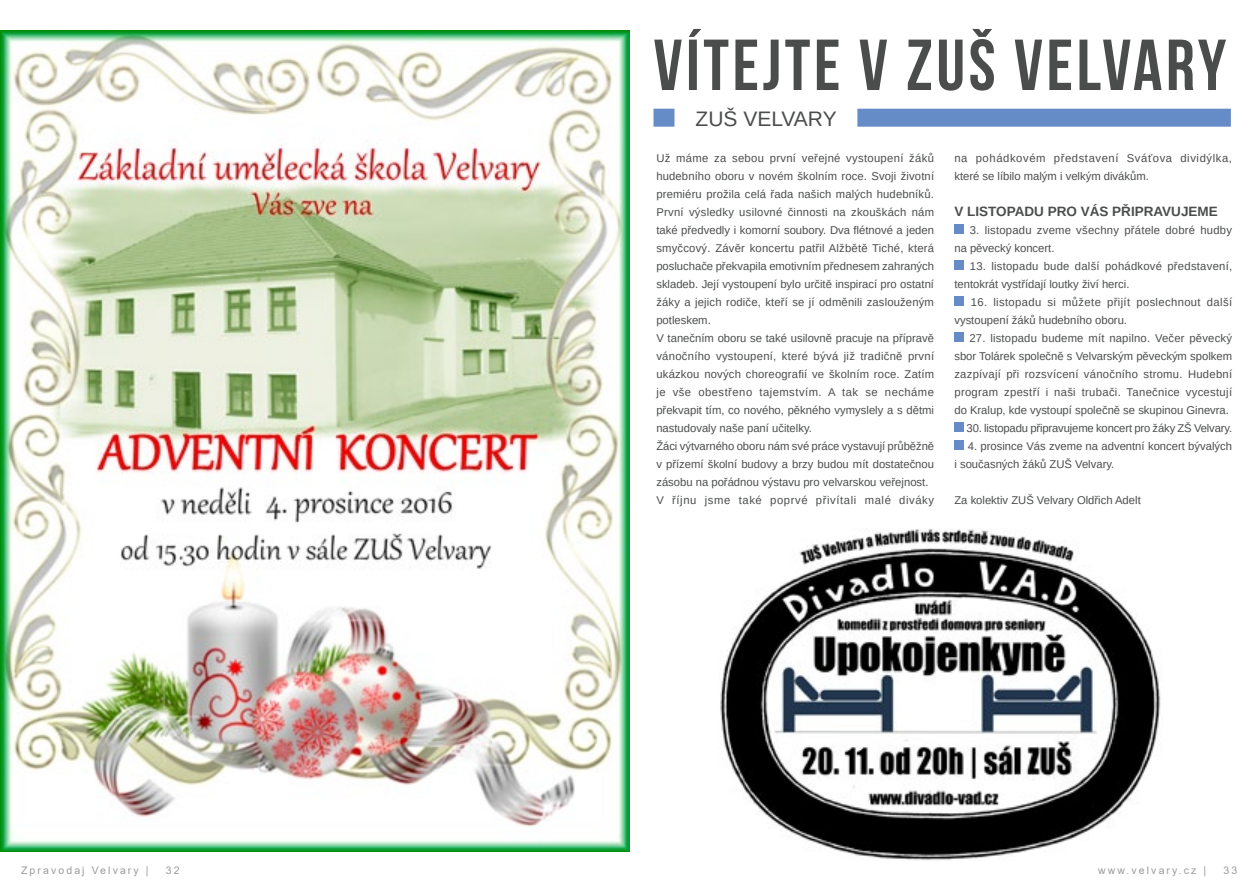
<style>
.page{position:relative;width:1259px;height:893px;background:#fff}
.page>*{position:absolute;margin:0;border:0;box-sizing:border-box;transform-origin:0 0}
.t1{font:72px "Bebas Neue";letter-spacing:.05em;color:#4b4d4d}
.t2{font:21px "Arimo";color:#4b4d4d}
.t3{font:700 13.5px "Arimo";color:#4b4d4d}
.t4{font:11.25px/18px "Arimo";color:#4b4d4d}
.t5{font:11.25px/18px "Arimo";letter-spacing:.025em;color:#4b4d4d}
.t6{font:11.25px/18px "Arimo";letter-spacing:.055em;color:#4b4d4d}
.t7{font:11.25px/18px "Arimo";letter-spacing:.03em;color:#4b4d4d}
.t8{font:11.25px/18px "Arimo";letter-spacing:.02em;color:#4b4d4d}
.t9{font:10.5px "Arial";letter-spacing:.2em;color:#999b9c}
</style>
<div class="page">
<img style="left:0;top:30px;width:629px;height:821px">
<div style="left:653px;top:109px;width:21px;height:18px;background:#668cc8"></div>
<div style="left:857px;top:109px;width:373px;height:18px;background:#668cc8"></div>
<div style="left:954px;top:224px;width:10px;height:10px;background:#668cc8"></div>
<div style="left:954px;top:260px;width:10px;height:10px;background:#668cc8"></div>
<div style="left:954px;top:296px;width:10px;height:10px;background:#668cc8"></div>
<div style="left:954px;top:332px;width:10px;height:10px;background:#668cc8"></div>
<div style="left:954px;top:422px;width:10px;height:10px;background:#668cc8"></div>
<div style="left:954px;top:440px;width:10px;height:10px;background:#668cc8"></div>
<img style="left:720px;top:529px;width:441px;height:331px">
<h1 class="t1" style="left:653px;top:26px;width:574px">VÍTEJTE V ZUŠ VELVARY</h1>
<h2 class="t2" style="left:695px;top:105px;width:143px">ZUŠ VELVARY</h2>
<p class="t4" style="left:656px;top:149px;width:279px">Už máme za sebou první veřejné vystoupení žáků hudebního oboru v novém školním roce. Svoji životní premiéru prožila celá řada našich malých hudebníků.<br>První výsledky usilovné činnosti na zkouškách nám také předvedly i komorní soubory. Dva flétnové a jeden smyčcový. Závěr koncertu patřil Alžbětě Tiché, která posluchače překvapila emotivním přednesem zahraných skladeb. Její vystoupení bylo určitě inspirací pro ostatní žáky a jejich rodiče, kteří se jí odměnili zaslouženým potleskem.<br>V tanečním oboru se také usilovně pracuje na přípravě vánočního vystoupení, které bývá již tradičně první ukázkou nových choreografií ve školním roce. Zatím je vše obestřeno tajemstvím. A tak se necháme překvapit tím, co nového, pěkného vymyslely a s dětmi nastudovaly naše paní učitelky.<br>Žáci výtvarného oboru nám své práce vystavují průběžně v přízemí školní budovy a brzy budou mít dostatečnou zásobu na pořádnou výstavu pro velvarskou veřejnost.<br>V říjnu jsme také poprvé přivítali malé diváky</p>
<p class="t6" style="left:954px;top:149px;width:279px">na pohádkovém představení Sváťova dividýlka, které se líbilo malým i velkým divákům.</p>
<p class="t3" style="left:954px;top:202px;width:265px">V LISTOPADU PRO VÁS PŘIPRAVUJEME</p>
<p class="t8" style="left:954px;top:221px;width:279px;text-indent:15px">3. listopadu zveme všechny přátele dobré hudby na pěvecký koncert.</p>
<p class="t5" style="left:954px;top:257px;width:279px;text-indent:15px">13. listopadu bude další pohádkové představení, tentokrát vystřídají loutky živí herci.</p>
<p class="t7" style="left:954px;top:293px;width:279px;text-indent:16px">16. listopadu si můžete přijít poslechnout další vystoupení žáků hudebního oboru.</p>
<p class="t4" style="left:954px;top:329px;width:279px;text-align:justify;text-indent:15px">27. listopadu budeme mít napilno. Večer pěvecký sbor Tolárek společně s Velvarským pěveckým spolkem zazpívají při rozsvícení vánočního stromu. Hudební program zpestří i naši trubači. Tanečnice vycestují do Kralup, kde vystoupí společně se skupinou Ginevra.</p>
<p class="t4" style="left:966px;top:419px;width:267px">30. listopadu připravujeme koncert pro žáky ZŠ Velvary.</p>
<p class="t4" style="left:954px;top:437px;width:279px;text-indent:13px">4. prosince Vás zveme na adventní koncert bývalých i současných žáků ZUŠ Velvary.</p>
<p class="t4" style="left:954px;top:491px;width:188px">Za kolektiv ZUŠ Velvary Oldřich Adelt</p>
<p class="t9" style="left:21px;top:863px;width:129px">Zpravodaj Velvary |</p>
<p class="t9" style="left:166px;top:863px;width:15px">32</p>
<p class="t9" style="left:1098px;top:863px;width:110px">www.velvary.cz |</p>
<p class="t9" style="left:1223px;top:863px;width:15px">33</p>
</div>
